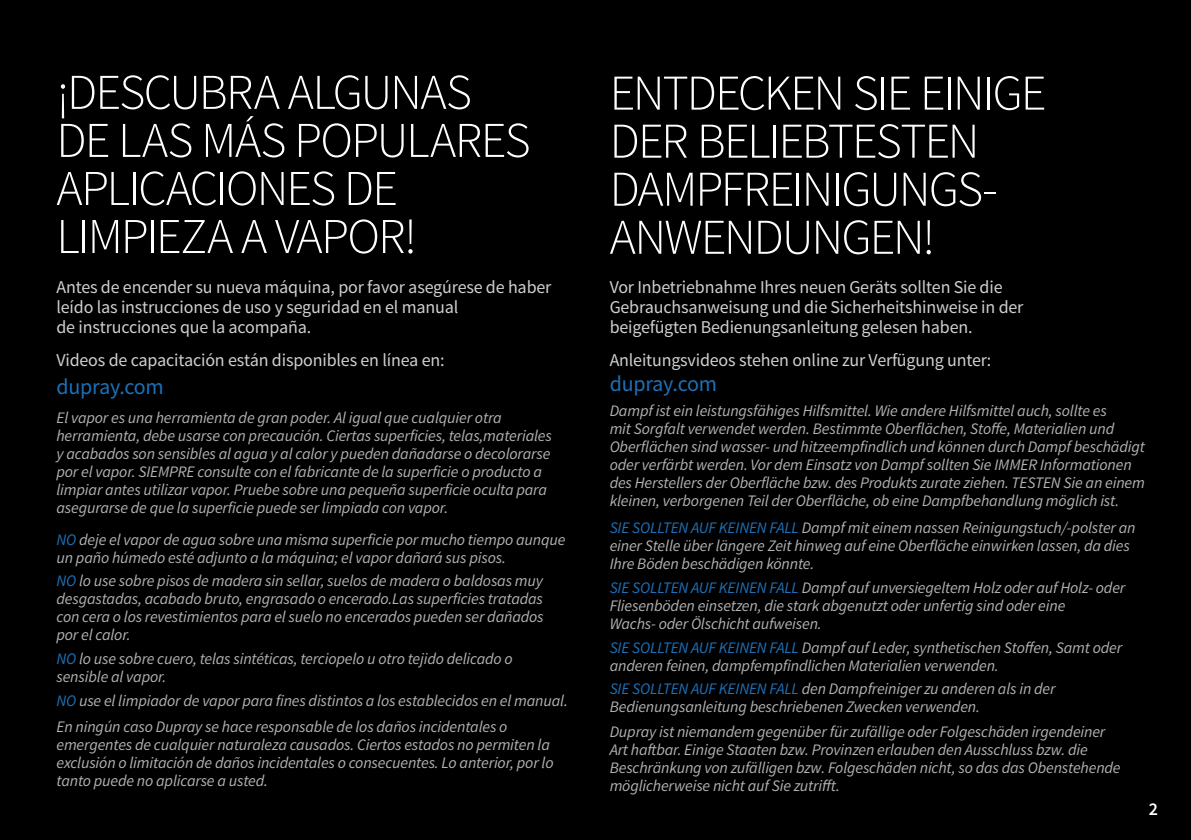
<style>
.page{position:relative;width:1191px;height:840px;background:#fff}
.page>*{position:absolute;margin:0;border:0;box-sizing:border-box;transform-origin:0 0}
.t1{font:300 50px/48px "Source Sans Pro";letter-spacing:-.035em;color:#fff}
.t2{font:22px "Source Sans Pro";letter-spacing:-.01em;color:#1d71b8}
.t3{font:18px/20px "Source Sans Pro";letter-spacing:-.01em;color:#d0d0d0}
.t4{font:600 18px "Source Sans Pro";color:#fff}
.t5{font:italic 16px/18px "Source Sans Pro";letter-spacing:-.01em;color:#b3b2b2}
.s1{color:#1d71b8}
</style>
<div class="page">
<div style="left:0;top:0;width:1191px;height:839px;background:#000"></div>
<h1 class="t1" style="left:56px;top:68px;width:475px">¡DESCUBRA ALGUNAS<br>DE LAS MÁS POPULARES<br>APLICACIONES DE<br>LIMPIEZA A VAPOR!</h1>
<h1 class="t1" style="left:610px;top:69px;width:438px">ENTDECKEN SIE EINIGE<br>DER BELIEBTESTEN<br>DAMPFREINIGUNGS-<br>ANWENDUNGEN!</h1>
<p class="t3" style="left:56px;top:277px;width:496px">Antes de encender su nueva máquina, por favor asegúrese de haber leído las instrucciones de uso y seguridad en el manual<br>de instrucciones que la acompaña.</p>
<p class="t3" style="left:56px;top:349px;width:389px">Videos de capacitación están disponibles en línea en:</p>
<h2 class="t2" style="left:56px;top:372px;width:109px">dupray.com</h2>
<p class="t3" style="left:609px;top:277px;width:415px">Vor Inbetriebnahme Ihres neuen Geräts sollten Sie die<br>Gebrauchsanweisung und die Sicherheitshinweise in der beigefügten Bedienungsanleitung gelesen haben.</p>
<p class="t3" style="left:609px;top:349px;width:383px">Anleitungsvideos stehen online zur Verfügung unter:</p>
<h2 class="t2" style="left:609px;top:369px;width:109px">dupray.com</h2>
<p class="t5" style="left:56px;top:408px;width:497px">El vapor es una herramienta de gran poder. Al igual que cualquier otra herramienta, debe usarse con precaución. Ciertas superficies, telas,materiales y acabados son sensibles al agua y al calor y pueden dañadarse o decolorarse por el vapor. SIEMPRE consulte con el fabricante de la superficie o producto a limpiar antes utilizar vapor. Pruebe sobre una pequeña superficie oculta para asegurarse de que la superficie puede ser limpiada con vapor.</p>
<p class="t5" style="left:609px;top:401px;width:537px">Dampf ist ein leistungsfähiges Hilfsmittel. Wie andere Hilfsmittel auch, sollte es<br>mit Sorgfalt verwendet werden. Bestimmte Oberflächen, Stoffe, Materialien und Oberflächen sind wasser- und hitzeempfindlich und können durch Dampf beschädigt oder verfärbt werden. Vor dem Einsatz von Dampf sollten Sie IMMER Informationen des Herstellers der Oberfläche bzw. des Produkts zurate ziehen. TESTEN Sie an einem kleinen, verborgenen Teil der Oberfläche, ob eine Dampfbehandlung möglich ist.</p>
<p class="t5" style="left:56px;top:530px;width:510px"><span class="s1">NO</span> deje el vapor de agua sobre una misma superficie por mucho tiempo aunque un paño húmedo esté adjunto a la máquina; el vapor dañará sus pisos.</p>
<p class="t5" style="left:56px;top:571px;width:489px;text-align:justify"><span class="s1">NO</span> lo use sobre pisos de madera sin sellar, suelos de madera o baldosas muy desgastadas, acabado bruto, engrasado o encerado.Las superficies tratadas con cera o los revestimientos para el suelo no encerados pueden ser dañados por el calor.</p>
<p class="t5" style="left:56px;top:649px;width:458px"><span class="s1">NO</span> lo use sobre cuero, telas sintéticas, terciopelo u otro tejido delicado o sensible al vapor.</p>
<p class="t5" style="left:56px;top:691px;width:513px"><span class="s1">NO</span> use el limpiador de vapor para fines distintos a los establecidos en el manual.</p>
<p class="t5" style="left:609px;top:518px;width:527px"><span class="s1">SIE SOLLTEN AUF KEINEN FALL</span> Dampf mit einem nassen Reinigungstuch/-polster an einer Stelle über längere Zeit hinweg auf eine Oberfläche einwirken lassen, da dies<br>Ihre Böden beschädigen könnte.</p>
<p class="t5" style="left:609px;top:578px;width:517px"><span class="s1">SIE SOLLTEN AUF KEINEN FALL</span> Dampf auf unversiegeltem Holz oder auf Holz- oder<br>Fliesenböden einsetzen, die stark abgenutzt oder unfertig sind oder eine<br>Wachs- oder Ölschicht aufweisen.</p>
<p class="t5" style="left:609px;top:638px;width:514px"><span class="s1">SIE SOLLTEN AUF KEINEN FALL</span> Dampf auf Leder, synthetischen Stoffen, Samt oder anderen feinen, dampfempfindlichen Materialien verwenden.</p>
<p class="t5" style="left:609px;top:679px;width:447px"><span class="s1">SIE SOLLTEN AUF KEINEN FALL</span> den Dampfreiniger zu anderen als in der<br>Bedienungsanleitung beschriebenen Zwecken verwenden.</p>
<p class="t5" style="left:56px;top:717px;width:498px">En ningún caso Dupray se hace responsable de los daños incidentales o emergentes de cualquier naturaleza causados. Ciertos estados no permiten la exclusión o limitación de daños incidentales o consecuentes. Lo anterior, por lo tanto puede no aplicarse a usted.</p>
<p class="t5" style="left:609px;top:722px;width:512px">Dupray ist niemandem gegenüber für zufällige oder Folgeschäden irgendeiner Art haftbar. Einige Staaten bzw. Provinzen erlauben den Ausschluss bzw. die Beschränkung von zufälligen bzw. Folgeschäden nicht, so das das Obenstehende möglicherweise nicht auf Sie zutrifft.</p>
<p class="t4" style="left:1149px;top:797px;width:11px">2</p>
</div>
